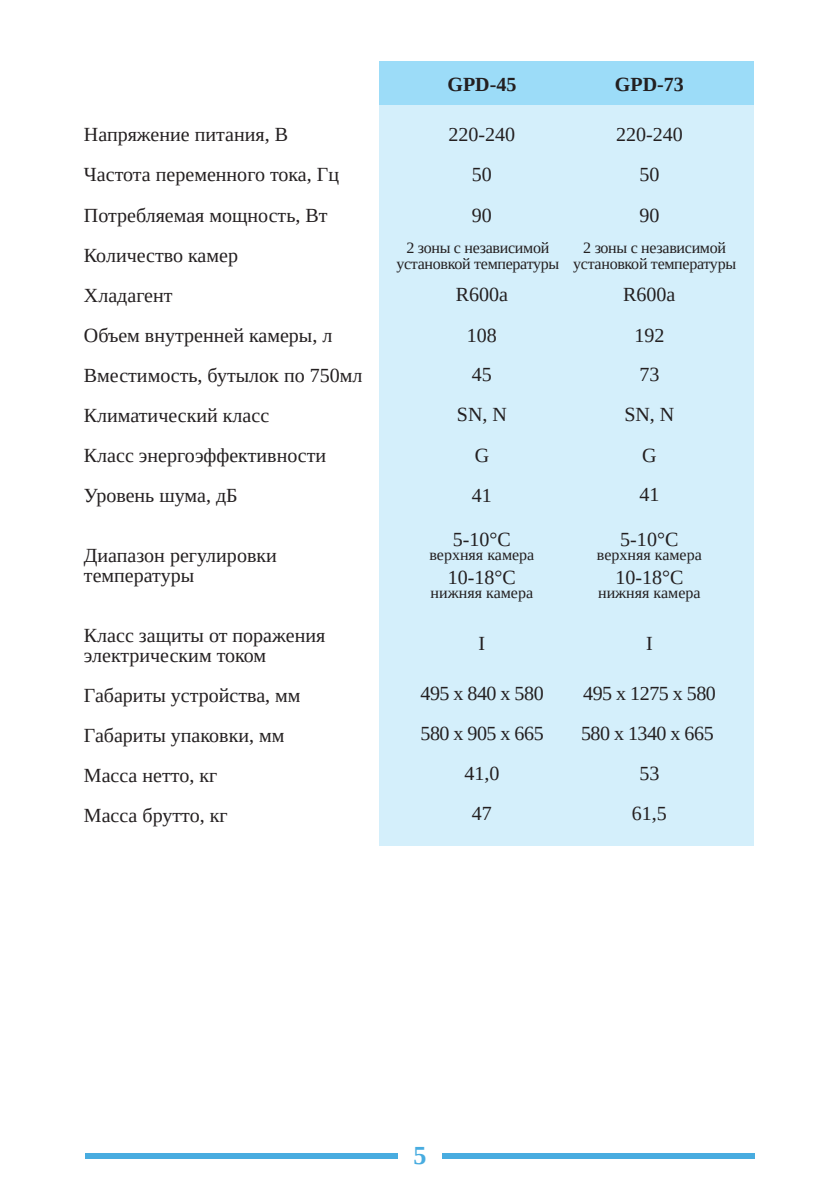
<style>
.page{position:relative;width:840px;height:1191px;background:#fff}
.page>*{position:absolute;margin:0;border:0;box-sizing:border-box;transform-origin:0 0}
.t1{font:700 26px "Liberation Serif";color:#48ace0}
.t2{font:20px/40px "Liberation Serif";color:#231f20}
.t3{font:20px "Liberation Serif";letter-spacing:-.025em;color:#231f20}
.t4{font:700 20px "Liberation Serif";color:#231f20}
.t5{font:16px/16px "Liberation Serif";letter-spacing:-.02em;color:#231f20;text-align:center}
.t6{font:16px "Liberation Serif";color:#231f20}
</style>
<div class="page">
<div style="left:85px;top:1152px;width:312px;height:6px;background:#48ace0"></div>
<div style="left:442px;top:1152px;width:312px;height:6px;background:#48ace0"></div>
<div style="left:379px;top:102px;width:374px;height:743px;background:#d4effb"></div>
<div style="left:379px;top:61px;width:374px;height:44px;background:#9cdcf8"></div>
<p class="t2" style="left:84px;top:115px;width:280px">Напряжение питания, В<br>Частота переменного тока, Гц<br>Потребляемая мощность, Вт<br>Количество камер<br>Хладагент<br>Объем внутренней камеры, л<br>Вместимость, бутылок по 750мл<br>Климатический класс<br>Класс энергоэффективности<br>Уровень шума, дБ</p>
<p class="t2" style="left:84px;top:545px;width:194px;line-height:20px">Диапазон регулировки температуры</p>
<p class="t2" style="left:84px;top:625px;width:243px;line-height:20px">Класс защиты от поражения электрическим током</p>
<p class="t2" style="left:84px;top:675px;width:218px">Габариты устройства, мм<br>Габариты упаковки, мм<br>Масса нетто, кг<br>Масса брутто, кг</p>
<p class="t4" style="left:447px;top:71px;width:70px">GPD-45</p>
<p class="t4" style="left:614px;top:71px;width:70px">GPD-73</p>
<p class="t2" style="left:448px;top:115px;width:68px">220-240</p>
<p class="t2" style="left:615px;top:115px;width:68px">220-240</p>
<p class="t2" style="left:471px;top:154px;width:21px">50</p>
<p class="t2" style="left:639px;top:154px;width:21px">50</p>
<p class="t2" style="left:471px;top:195px;width:21px">90</p>
<p class="t2" style="left:639px;top:195px;width:21px">90</p>
<p class="t5" style="left:396px;top:240px;width:164px">2 зоны с независимой установкой температуры</p>
<p class="t5" style="left:573px;top:240px;width:164px">2 зоны с независимой установкой температуры</p>
<p class="t2" style="left:455px;top:274px;width:54px;text-align:center">R600a<br>108<br>45<br>SN, N<br>G<br>41</p>
<p class="t2" style="left:623px;top:274px;width:54px;text-align:center">R600a<br>192<br>73<br>SN, N<br>G<br>41</p>
<p class="t2" style="left:452px;top:519px;width:59px">5-10°С</p>
<p class="t6" style="left:429px;top:544px;width:106px">верхняя камера</p>
<p class="t2" style="left:447px;top:557px;width:70px">10-18°С</p>
<p class="t6" style="left:430px;top:582px;width:104px">нижняя камера</p>
<p class="t2" style="left:620px;top:519px;width:59px">5-10°С</p>
<p class="t6" style="left:596px;top:544px;width:106px">верхняя камера</p>
<p class="t2" style="left:615px;top:557px;width:69px">10-18°С</p>
<p class="t6" style="left:597px;top:582px;width:104px">нижняя камера</p>
<p class="t2" style="left:478px;top:623px;width:8px">I</p>
<p class="t2" style="left:645px;top:623px;width:8px">I</p>
<p class="t3" style="left:420px;top:680px;width:124px">495 х 840 х 580</p>
<p class="t3" style="left:583px;top:680px;width:134px">495 х 1275 х 580</p>
<p class="t3" style="left:420px;top:720px;width:124px">580 х 905 х 665</p>
<p class="t3" style="left:580px;top:720px;width:134px">580 х 1340 х 665</p>
<p class="t2" style="left:464px;top:753px;width:36px;text-align:center">41,0<br>47</p>
<p class="t2" style="left:631px;top:753px;width:36px;text-align:center">53<br>61,5</p>
<h1 class="t1" style="left:413px;top:1138px;width:14px">5</h1>
</div>
